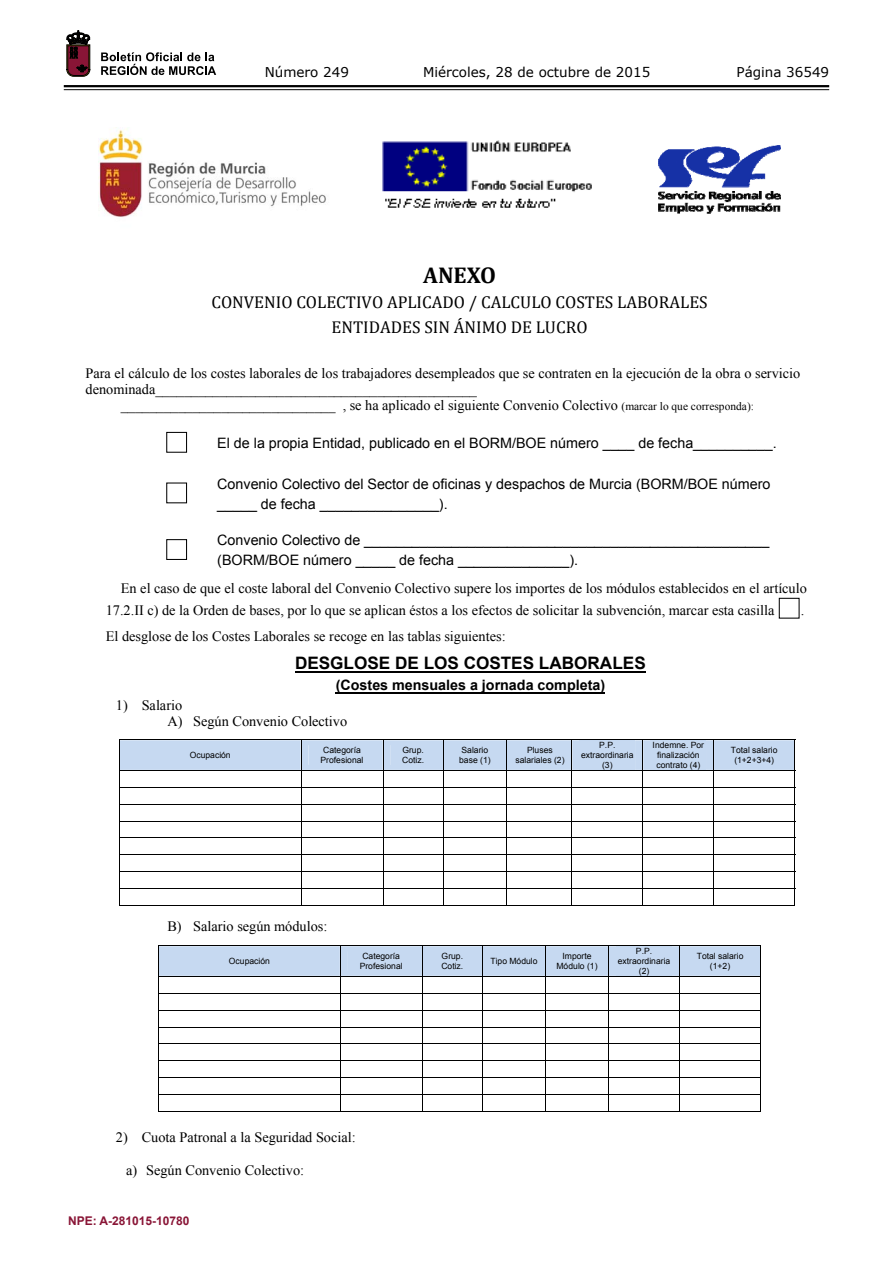
<style>
.page{position:relative;width:893px;height:1263px;background:#fff}
.page>*{position:absolute;margin:0;border:0;box-sizing:border-box;transform-origin:0 0}
.t1{font:700 22.95px "Cambria";color:#000}
.t2{font:17.1px/24.3px "Cambria";color:#000;text-align:center}
.t3{font:700 17.1px "Arial";color:#000}
.t4{font:14.25px/21.8px "Times New Roman";color:#000}
.t5{font:14.25px/19.6px "Arial";color:#000}
.t6{font:700 14.25px "Arial";color:#000}
.t7{font:13.5px "Verdana";color:#000}
.t8{font:700 12px "Arial";color:#891536}
.t9{font:8.55px/9.9px "Arial";color:#000;text-align:center}
.s1{font-size:11.4px}
</style>
<div class="page">
<hr style="left:64px;top:85px;width:765px;height:2px;background:#000">
<hr style="left:64px;top:89px;width:765px;height:1px;background:#000">
<svg style="left:101px;top:52px;width:115px;height:23px"></svg>
<svg style="left:67px;top:31px;width:23px;height:45px"></svg>
<img style="left:382px;top:141px;width:210px;height:67px">
<img style="left:658px;top:145px;width:123px;height:69px">
<img style="left:98px;top:129px;width:228px;height:88px">
<div style="left:166px;top:432px;width:21px;height:21px;border:1px solid #000"></div>
<div style="left:166px;top:482px;width:21px;height:21px;border:1px solid #000"></div>
<div style="left:166px;top:539px;width:21px;height:21px;border:1px solid #000"></div>
<div style="left:779px;top:598px;width:21px;height:21px;border:1px solid #000"></div>
<hr style="left:295px;top:671px;width:351px;height:2px;background:#000">
<hr style="left:336px;top:692px;width:269px;height:1px;background:#000">
<svg style="left:119px;top:739px;width:676px;height:167px"></svg>
<svg style="left:158px;top:945px;width:603px;height:167px"></svg>
<p class="t7" style="left:265px;top:62px;width:86px">Número 249</p>
<p class="t7" style="left:423px;top:62px;width:229px">Miércoles, 28 de octubre de 2015</p>
<p class="t7" style="left:736px;top:62px;width:94px">Página 36549</p>
<h1 class="t1" style="left:423px;top:258px;width:74px">ANEXO</h1>
<p class="t2" style="left:211px;top:290px;width:498px">CONVENIO COLECTIVO APLICADO / CALCULO COSTES LABORALES<br>ENTIDADES SIN ÁNIMO DE LUCRO</p>
<p class="t4" style="left:86px;top:362px;width:716px">Para el cálculo de los costes laborales de los trabajadores desempleados que se contraten en la ejecución de la obra o servicio</p>
<p class="t4" style="left:86px;top:378px;width:393px">denominada_____________________________________________</p>
<p class="t4" style="left:121px;top:395px;width:635px">______________________________ , se ha aplicado el siguiente Convenio Colectivo <span class="s1">(marcar lo que corresponda):</span></p>
<p class="t5" style="left:217px;top:433px;width:561px">El de la propia Entidad, publicado en el BORM/BOE número ____ de fecha__________.</p>
<p class="t5" style="left:217px;top:474px;width:555px">Convenio Colectivo del Sector de oficinas y despachos de Murcia (BORM/BOE número _____ de fecha _______________).</p>
<p class="t5" style="left:217px;top:531px;width:554px">Convenio Colectivo de ___________________________________________________ (BORM/BOE número _____ de fecha ______________).</p>
<p class="t4" style="left:106px;top:577px;width:703px;text-indent:15px">En el caso de que el coste laboral del Convenio Colectivo supere los importes de los módulos establecidos en el artículo<br>17.2.II c) de la Orden de bases, por lo que se aplican éstos a los efectos de solicitar la subvención, marcar esta casilla</p>
<p class="t4" style="left:801px;top:599px;width:5px">.</p>
<p class="t4" style="left:106px;top:626px;width:401px">El desglose de los Costes Laborales se recoge en las tablas siguientes:</p>
<p class="t3" style="left:295px;top:652px;width:352px">DESGLOSE DE LOS COSTES LABORALES</p>
<p class="t6" style="left:336px;top:676px;width:271px">(Costes mensuales a jornada completa)</p>
<p class="t4" style="left:167px;top:697px;width:181px;line-height:16.5px;text-indent:-51px">1) Salario<br>A) Según Convenio Colectivo</p>
<p class="t9" style="left:190px;top:750px;width:43px">Ocupación</p>
<p class="t9" style="left:321px;top:745px;width:44px">Categoría<br>Profesional</p>
<p class="t9" style="left:402px;top:745px;width:23px;text-align:left">Grup.<br>Cotiz.</p>
<p class="t9" style="left:459px;top:745px;width:33px;text-align:left">Salario base (1)</p>
<p class="t9" style="left:515px;top:745px;width:51px">Pluses salariales (2)</p>
<p class="t9" style="left:581px;top:740px;width:54px">P.P. extraordinaria (3)</p>
<p class="t9" style="left:653px;top:740px;width:53px">Indemne. Por finalización contrato (4)</p>
<p class="t9" style="left:731px;top:745px;width:48px">Total salario (1+2+3+4)</p>
<p class="t4" style="left:167px;top:915px;width:162px">B) Salario según módulos:</p>
<p class="t9" style="left:229px;top:956px;width:43px">Ocupación</p>
<p class="t9" style="left:360px;top:951px;width:44px">Categoría<br>Profesional</p>
<p class="t9" style="left:441px;top:951px;width:23px;text-align:left">Grup.<br>Cotiz.</p>
<p class="t9" style="left:490px;top:956px;width:49px">Tipo Módulo</p>
<p class="t9" style="left:556px;top:951px;width:43px">Importe<br>Módulo (1)</p>
<p class="t9" style="left:618px;top:946px;width:54px">P.P. extraordinaria (2)</p>
<p class="t9" style="left:697px;top:951px;width:48px">Total salario (1+2)</p>
<p class="t4" style="left:116px;top:1126px;width:241px">2) Cuota Patronal a la Seguridad Social:</p>
<p class="t4" style="left:126px;top:1159px;width:180px">a) Según Convenio Colectivo:</p>
<p class="t8" style="left:68px;top:1213px;width:123px">NPE: A-281015-10780</p>
</div>
